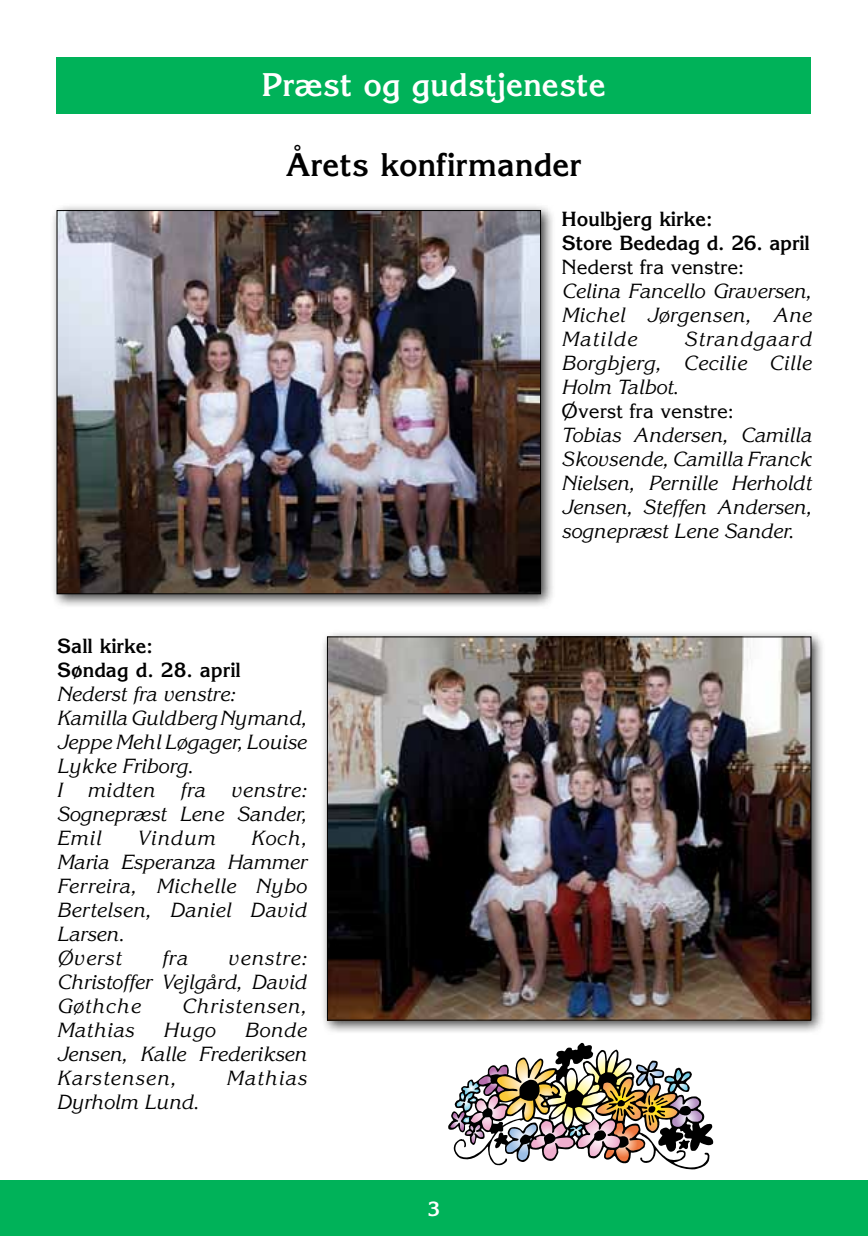
<style>
.page{position:relative;width:868px;height:1236px;background:#fff}
.page>*{position:absolute;margin:0;border:0;box-sizing:border-box;transform-origin:0 0}
.t1{font:700 32px "Korinna";color:#fff}
.t2{font:700 32px "Korinna";color:#000}
.t3{font:italic 20px/24px "Korinna";color:#000;text-align:justify}
.t4{font:700 20px/24px "Korinna";color:#000}
.t5{font:20px "Korinna";color:#000}
.t6{font:italic 20px "Korinna";letter-spacing:.045em;color:#000}
.t7{font:italic 20px "Korinna";letter-spacing:.03em;color:#000}
.t8{font:italic 20px "Korinna";letter-spacing:.06em;color:#000}
.t9{font:700 20px "Korinna";color:#fff}
</style>
<div class="page">
<div style="left:0;top:1180px;width:867px;height:56px;background:#00b259"></div>
<div style="left:57px;top:57px;width:754px;height:56px;background:#00b259"></div>
<div style="left:50px;top:203px;width:505px;height:406px;background:#000;opacity:.75"></div>
<img style="left:59px;top:212px;width:479px;height:380px">
<div style="left:320px;top:630px;width:505px;height:405px;background:#000;opacity:.75"></div>
<img style="left:329px;top:639px;width:480px;height:379px">
<img style="left:448px;top:1043px;width:265px;height:126px">
<h1 class="t1" style="left:262px;top:65px;width:345px">Præst og gudstjeneste</h1>
<h1 class="t2" style="left:286px;top:144px;width:297px">Årets konfirmander</h1>
<p class="t4" style="left:561px;top:207px;width:249px">Houlbjerg kirke:<br>Store Bededag d. 26. april</p>
<p class="t5" style="left:561px;top:255px;width:184px">Nederst fra venstre:</p>
<p class="t3" style="left:561px;top:279px;width:251px">Celina Fancello Graversen, Michel Jørgensen, Ane Matilde</p>
<p class="t3" style="left:561px;top:327px;width:251px;text-indent:122px">Strandgaard Borgbjerg, Cecilie Cille Holm Talbot.</p>
<p class="t5" style="left:561px;top:399px;width:174px">Øverst fra venstre:</p>
<p class="t3" style="left:561px;top:423px;width:251px">Tobias Andersen, Camilla Skovsende, Camilla Franck Nielsen, Pernille Herholdt Jensen, Steffen Andersen, sognepræst Lene Sander.</p>
<p class="t4" style="left:57px;top:633px;width:185px">Sall kirke:<br>Søndag d. 28. april</p>
<p class="t3" style="left:57px;top:682px;width:251px;text-align:left">Nederst fra venstre:<br>Kamilla Guldberg Nymand,<br>Jeppe Mehl Løgager, Louise<br>Lykke Friborg.<br>I</p>
<p class="t3" style="left:87px;top:778px;width:69px">midten</p>
<p class="t3" style="left:180px;top:778px;width:27px">fra</p>
<p class="t3" style="left:57px;top:778px;width:251px;text-indent:174px">venstre:<br>Sognepræst Lene Sander, Emil</p>
<p class="t3" style="left:57px;top:826px;width:251px;text-align:left;text-indent:194px">Koch,<br>Maria Esperanza Hammer<br>Ferreira, Michelle Nybo<br>Bertelsen, Daniel David<br>Larsen.<br>Øverst</p>
<p class="t3" style="left:137px;top:826px;width:79px">Vindum</p>
<p class="t3" style="left:161px;top:946px;width:27px">fra</p>
<p class="t3" style="left:57px;top:946px;width:251px;text-indent:171px">venstre:<br>Christoffer Vejlgård, David Gøthche</p>
<p class="t6" style="left:181px;top:994px;width:126px">Christensen,</p>
<p class="t3" style="left:57px;top:1018px;width:251px;text-indent:188px">Bonde Jensen, Kalle Frederiksen Karstensen,</p>
<p class="t7" style="left:57px;top:1018px;width:78px">Mathias</p>
<p class="t3" style="left:163px;top:1018px;width:53px">Hugo</p>
<p class="t8" style="left:226px;top:1066px;width:82px">Mathias</p>
<p class="t3" style="left:57px;top:1090px;width:144px">Dyrholm Lund.</p>
<p class="t9" style="left:427px;top:1196px;width:14px">3</p>
</div>
